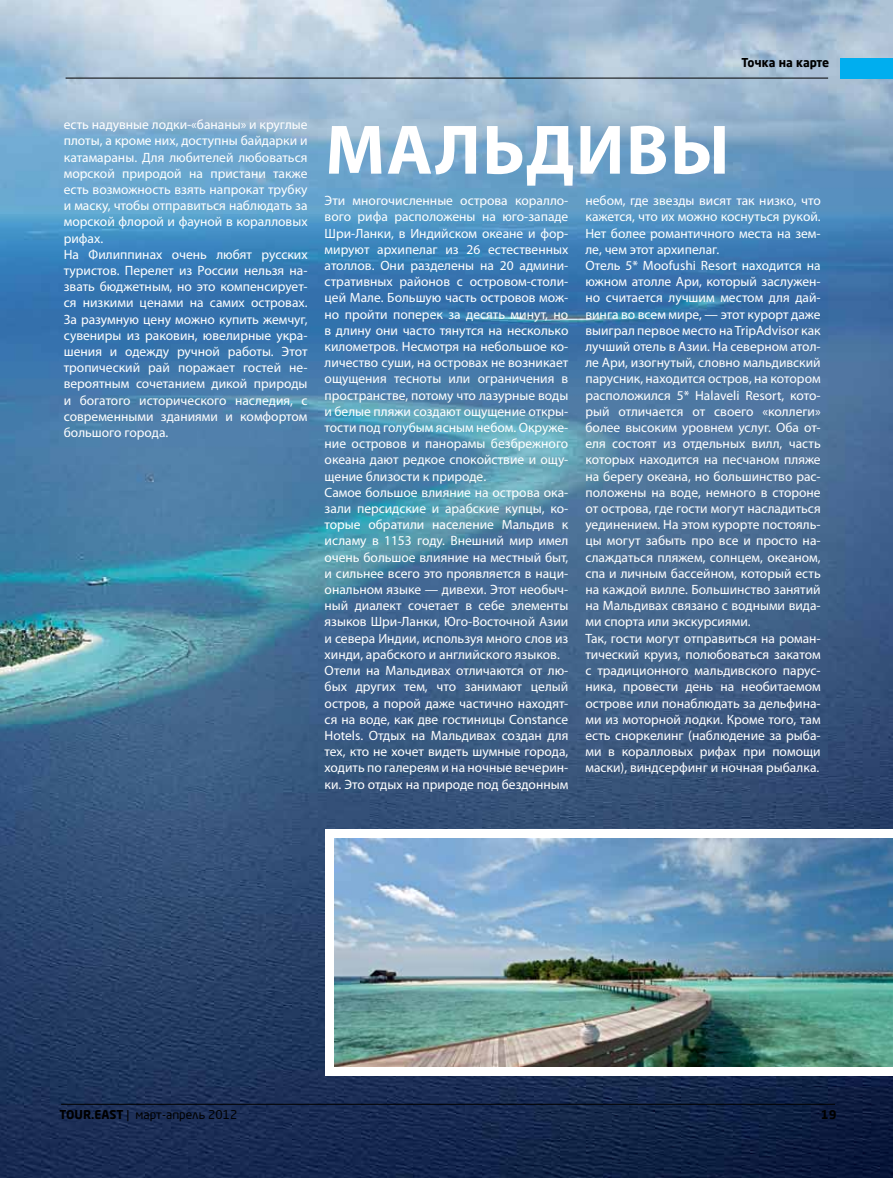
<style>
.page{position:relative;width:893px;height:1178px;background:#fff}
.page>*{position:absolute;margin:0;border:0;box-sizing:border-box;transform-origin:0 0}
.t1{font:700 70.65px "Myriad Pro";color:#fff}
.t2{font:13.5px/16.2px "Myriad Pro";color:#fff}
.t3{font:700 12px "Neo Sans Pro";color:#000}
.t4{font:12px "Neo Sans Pro";color:#000}
</style>
<div class="page">
<img style="left:0;top:0;width:893px;height:1178px">
<div style="left:325px;top:829px;width:568px;height:247px;background:#fff"></div>
<img style="left:334px;top:838px;width:559px;height:228px">
<hr style="left:61px;top:1104px;width:774px;height:1px;background:#000">
<hr style="left:66px;top:78px;width:762px;height:1px;background:#000">
<div style="left:840px;top:58px;width:53px;height:20px;background:#00aeef"></div>
<p class="t3" style="left:741px;top:55px;width:89px">Точка на карте</p>
<p class="t2" style="left:64px;top:116px;width:245px">есть надувные лодки-«бананы» и круглые плоты, а кроме них, доступны байдарки и катамараны. Для любителей любоваться морской природой на пристани также есть возможность взять напрокат трубку и маску, чтобы отправиться наблюдать за морской флорой и фауной в коралловых рифах.<br>На Филиппинах очень любят русских туристов. Перелет из России нельзя на&shy;звать бюджетным, но это компенсирует&shy;ся низкими ценами на самих островах.<br>За разумную цену можно купить жемчуг, сувениры из раковин, ювелирные укра&shy;шения и одежду ручной работы. Этот тропический рай поражает гостей не&shy;вероятным сочетанием дикой природы и богатого исторического наследия, с современными зданиями и комфортом большого города.</p>
<h1 class="t1" style="left:325px;top:104px;width:109px">Мальдив</h1>
<h1 class="t1" style="left:670px;top:104px;width:62px">ы</h1>
<p class="t2" style="left:325px;top:192px;width:245px">Эти многочисленные острова коралло&shy;вого рифа расположены на юго-западе Шри-Ланки, в Индийском океане и фор&shy;мируют архипелаг из 26 естественных атоллов. Они разделены на 20 админи&shy;стративных районов с островом-столи&shy;цей Мале. Большую часть островов мож&shy;но пройти поперек за десять минут, но в длину они часто тянутся на несколько километров. Несмотря на небольшое ко&shy;личество суши, на островах не возникает ощущения тесноты или ограничения в пространстве, потому что лазурные воды и белые пляжи создают ощущение откры&shy;тости под голубым ясным небом. Окруже&shy;ние островов и панорамы безбрежного океана дают редкое спокойствие и ощу&shy;щение близости к природе.<br>Самое большое влияние на острова ока&shy;зали персидские и арабские купцы, ко&shy;торые обратили население Мальдив к исламу в 1153 году. Внешний мир имел очень большое влияние на местный быт, и сильнее всего это проявляется в наци&shy;ональном языке — дивехи. Этот необыч&shy;ный диалект сочетает в себе элементы языков Шри-Ланки, Юго-Восточной Азии и севера Индии, используя много слов из хинди, арабского и английского языков.<br>Отели на Мальдивах отличаются от лю&shy;бых других тем, что занимают целый остров, а порой даже частично находят&shy;ся на воде, как две гостиницы Constance Hotels. Отдых на Мальдивах создан для тех, кто не хочет видеть шумные города, ходить по галереям и на ночные вечерин&shy;ки. Это отдых на природе под бездонным</p>
<p class="t2" style="left:585px;top:192px;width:237px">небом, где звезды висят так низко, что кажется, что их можно коснуться рукой.<br>Нет более романтичного места на зем&shy;ле, чем этот архипелаг.<br>Отель 5* Moofushi Resort находится на южном атолле Ари, который заслужен&shy;но считается лучшим местом для дай&shy;винга во всем мире, — этот курорт даже выиграл первое место на TripAdvisor как лучший отель в Азии. На северном атол&shy;ле Ари, изогнутый, словно мальдивский парусник, находится остров, на котором расположился 5* Halaveli Resort, кото&shy;рый отличается от своего «коллеги» более высоким уровнем услуг. Оба от&shy;еля состоят из отдельных вилл, часть которых находится на песчаном пляже на берегу океана, но большинство рас&shy;положены на воде, немного в стороне от острова, где гости могут насладиться уединением. На этом курорте постояль&shy;цы могут забыть про все и просто на&shy;слаждаться пляжем, солнцем, океаном, спа и личным бассейном, который есть на каждой вилле. Большинство занятий на Мальдивах связано с водными вида&shy;ми спорта или экскурсиями.<br>Так, гости могут отправиться на роман&shy;тический круиз, полюбоваться закатом с традиционного мальдивского парус&shy;ника, провести день на необитаемом острове или понаблюдать за дельфина&shy;ми из моторной лодки. Кроме того, там есть сноркелинг (наблюдение за рыба&shy;ми в коралловых рифах при помощи маски), виндсерфинг и ночная рыбалка.</p>
<p class="t3" style="left:60px;top:1107px;width:9px">TOUR</p>
<p class="t3" style="left:91px;top:1107px;width:12px">.EAST</p>
<p class="t4" style="left:127px;top:1107px;width:112px">| март-апрель 2012</p>
<p class="t3" style="left:821px;top:1107px;width:17px">19</p>
</div>
